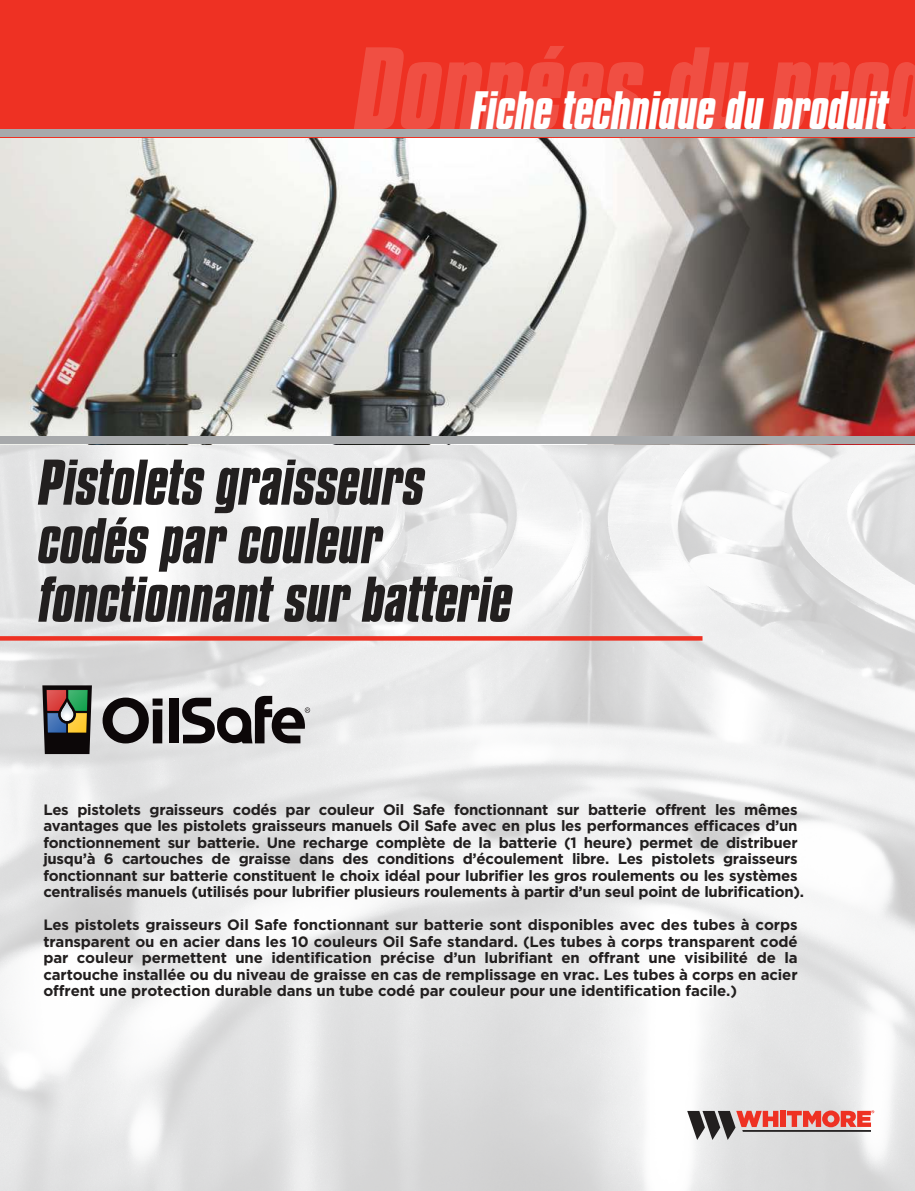
<style>
.page{position:relative;width:915px;height:1191px;background:#fff}
.page>*{position:absolute;margin:0;border:0;box-sizing:border-box;transform-origin:0 0}
.t1{font:italic 700 100.8px "Compacta BT";letter-spacing:-.005em;color:#fff}
.t2{font:italic 700 55.5px/58.5px "Compacta BT";letter-spacing:-.005em;color:#221f1f}
.t3{font:italic 700 46.5px "Compacta BT";letter-spacing:-.005em;color:#fff}
.t4{font:700 15px/16.5px "Gotham";letter-spacing:-.02em;color:#221f1f}
</style>
<div class="page">
<img style="left:0;top:444px;width:914px;height:747px">
<img style="left:0;top:137px;width:914px;height:299px">
<div style="left:0;top:0;width:914px;height:137px;background:#ee3123"></div>
<svg style="left:687px;top:1110px;width:186px;height:30px;background:#c08d89"></svg>
<div style="left:0;top:130px;width:914px;height:7px;background:#a7a9ab"></div>
<svg style="left:0;top:636px;width:702px;height:4px;background:#ed3729"></svg>
<div style="left:0;top:436px;width:914px;height:8px;background:#a7a9ab"></div>
<svg style="left:42px;top:685px;width:50px;height:69px;background:#2c2828"></svg>
<img style="left:47px;top:690px;width:19px;height:21px">
<img style="left:68px;top:690px;width:20px;height:21px">
<img style="left:47px;top:713px;width:19px;height:19px">
<img style="left:68px;top:713px;width:19px;height:19px">
<svg style="left:102px;top:697px;width:60px;height:46px;background:#706e6f"></svg>
<div style="left:169px;top:698px;width:9px;height:45px;background:#0c0708"></div>
<svg style="left:182px;top:696px;width:128px;height:47px;background:#7d7b7c"></svg>
<h1 class="t1" style="left:356px;top:31px;width:575px">Données du prod</h1>
<h3 class="t3" style="left:471px;top:84px;width:418px">Fiche technique du produit</h3>
<h2 class="t2" style="left:39px;top:452px;width:475px">Pistolets graisseurs codés par couleur fonctionnant sur batterie</h2>
<p class="t4" style="left:43px;top:802px;width:762px">Les pistolets graisseurs codés par couleur Oil Safe fonctionnant sur batterie offrent les mêmes avantages que les pistolets graisseurs manuels Oil Safe avec en plus les performances efficaces d’un fonctionnement sur batterie. Une recharge complète de la batterie (1 heure) permet de distribuer jusqu’à 6 cartouches de graisse dans des conditions d’écoulement libre. Les pistolets graisseurs fonctionnant sur batterie constituent le choix idéal pour lubrifier les gros roulements ou les systèmes centralisés manuels (utilisés pour lubrifier plusieurs roulements à partir d’un seul point de lubrification).</p>
<p class="t4" style="left:43px;top:917px;width:755px;text-align:justify">Les pistolets graisseurs Oil Safe fonctionnant sur batterie sont disponibles avec des tubes à corps transparent ou en acier dans les 10 couleurs Oil Safe standard. (Les tubes à corps transparent codé par couleur permettent une identification précise d’un lubrifiant en offrant une visibilité de la cartouche installée ou du niveau de graisse en cas de remplissage en vrac. Les tubes à corps en acier offrent une protection durable dans un tube codé par couleur pour une identification facile.)</p>
</div>
